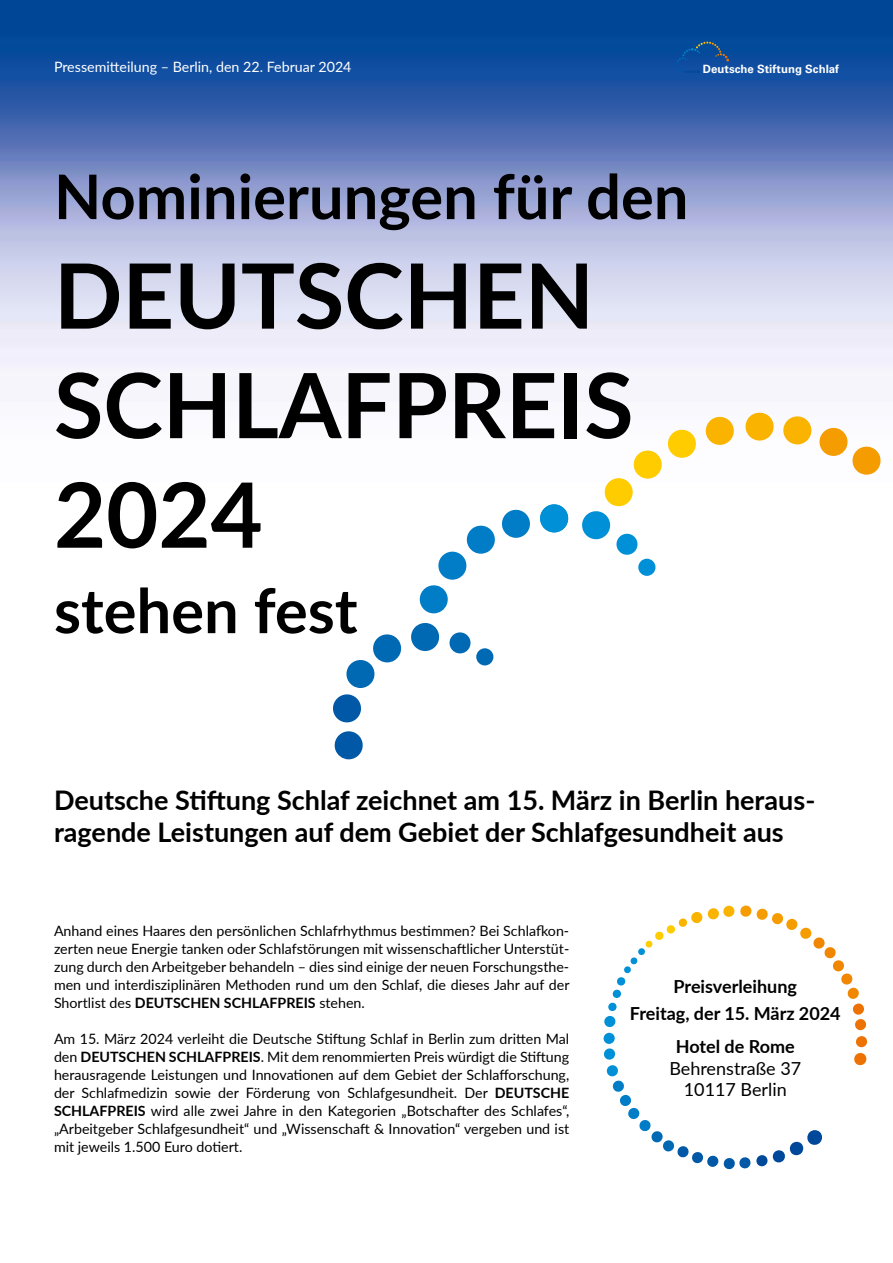
<style>
.page{position:relative;width:893px;height:1263px;background:#fff}
.page>*{position:absolute;margin:0;border:0;box-sizing:border-box;transform-origin:0 0}
.t1{font:700 90px/109.5px "Lato";color:#000}
.t2{font:700 61.5px "Lato";color:#000}
.t3{font:700 27px/32.4px "Lato";color:#000}
.t4{font:700 18px/27px "Lato";color:#000;text-align:center}
.t5{font:18px/21.6px "Lato";color:#000;text-align:center}
.t6{font:14.25px/18px "Lato";color:#000;text-align:justify}
.t7{font:14.25px "Lato";color:#fff}
.t8{font:700 11.4px "Univers LT Std";color:#fff}
.s1{font-weight:700}
</style>
<div class="page">
<img style="left:0;top:0;width:893px;height:760px">
<svg style="left:676px;top:41px;width:53px;height:32px;background:#104f98"></svg>
<svg style="left:604px;top:905px;width:263px;height:265px"></svg>
<svg style="left:782px;top:415px;width:100px;height:60px"></svg>
<svg style="left:704px;top:415px;width:31px;height:30px"></svg>
<svg style="left:418px;top:508px;width:114px;height:105px"></svg>
<svg style="left:333px;top:730px;width:31px;height:29px"></svg>
<svg style="left:332px;top:632px;width:71px;height:90px"></svg>
<svg style="left:746px;top:411px;width:28px;height:30px"></svg>
<svg style="left:540px;top:504px;width:28px;height:28px"></svg>
<svg style="left:582px;top:428px;width:116px;height:111px"></svg>
<div style="left:616px;top:534px;width:21px;height:21px;background:#0090d7;border-radius:50%"></div>
<div style="left:638px;top:559px;width:17px;height:17px;background:#0090d7;border-radius:50%"></div>
<div style="left:449px;top:632px;width:21px;height:21px;background:#0069b4;border-radius:50%"></div>
<div style="left:476px;top:648px;width:17px;height:17px;background:#0069b4;border-radius:50%"></div>
<svg style="left:411px;top:622px;width:28px;height:29px"></svg>
<p class="t7" style="left:54px;top:56px;width:299px">Pressemitteilung – Berlin, den 22. Februar 2024</p>
<p class="t8" style="left:703px;top:62px;width:138px">Deutsche Stiftung Schlaf</p>
<h2 class="t2" style="left:54px;top:151px;width:636px">Nominierungen für den</h2>
<h1 class="t1" style="left:54px;top:237px;width:581px">DEUTSCHEN<br>SCHLAFPREIS<br>2024</h1>
<h2 class="t2" style="left:54px;top:565px;width:305px">stehen fest</h2>
<h3 class="t3" style="left:54px;top:783px;width:763px">Deutsche Stiftung Schlaf zeichnet am 15. März in Berlin heraus&shy;ragende Leistungen auf dem Gebiet der Schlafgesundheit aus</h3>
<p class="t6" style="left:54px;top:921px;width:517px">Anhand eines Haares den persönlichen Schlafrhythmus bestimmen? Bei Schlafkon&shy;zerten neue Energie tanken oder Schlafstörungen mit wissenschaftlicher Unterstüt&shy;zung durch den Arbeitgeber behandeln – dies sind einige der neuen Forschungsthe&shy;men und interdisziplinären Methoden rund um den Schlaf, die dieses Jahr auf der Shortlist des <span class="s1">DEUTSCHEN SCHLAFPREIS</span> stehen.</p>
<p class="t6" style="left:54px;top:1029px;width:517px">Am 15. März 2024 verleiht die Deutsche Stiftung Schlaf in Berlin zum dritten Mal den <span class="s1">DEUTSCHEN SCHLAFPREIS</span>. Mit dem renommierten Preis würdigt die Stiftung herausragende Leistungen und Innovationen auf dem Gebiet der Schlafforschung, der Schlafmedizin sowie der Förderung von Schlafgesundheit. Der <span class="s1">DEUTSCHE SCHLAFPREIS</span> wird alle zwei Jahre in den Kategorien „Botschafter des Schlafes“, „Arbeitgeber Schlafgesundheit“ und „Wissenschaft &amp; Innovation“ vergeben und ist mit jeweils 1.500 Euro dotiert.</p>
<p class="t4" style="left:630px;top:972px;width:212px">Preisverleihung<br>Freitag, der 15. März 2024</p>
<p class="t4" style="left:676px;top:1032px;width:121px">Hotel de Rome</p>
<p class="t5" style="left:669px;top:1056px;width:133px">Behrenstraße 37<br>10117 Berlin</p>
</div>
